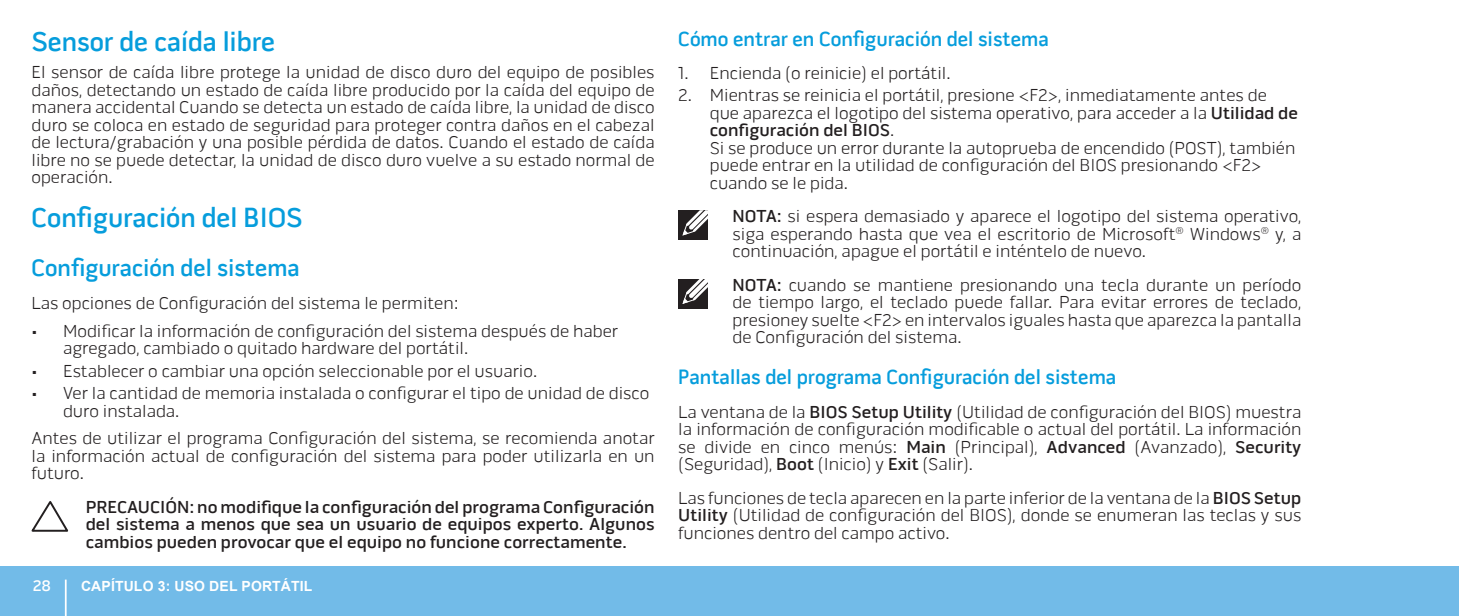
<style>
.page{position:relative;width:1459px;height:616px;background:#fff}
.page>*{position:absolute;margin:0;border:0;box-sizing:border-box;transform-origin:0 0}
.t1{font:600 28px "Pill Gothic 600 mg";color:#069ddc}
.t2{font:600 24.5px "Pill Gothic 600 mg";color:#069ddc}
.t3{font:600 21px "Pill Gothic 600 mg";color:#069ddc}
.t4{font:300 17.5px/17.5px "Pill Alt 600 mg";color:#231f20;text-align:justify}
.t5{font:500 17.5px/17.5px "Pill Alt 600 mg";color:#231f20;text-align:justify}
.t6{font:500 15.75px "Pill Alt 600 mg";color:#fff}
.t7{font:700 14px "Arial";letter-spacing:.01em;color:#fff}
.s1{font-weight:500}
</style>
<div class="page">
<div style="left:0;top:566px;width:1458px;height:49px;background:#72bbe8"></div>
<hr style="left:1458px;top:566px;width:1px;height:49px;background:#72bbe8">
<hr style="left:65px;top:579px;width:2px;height:36px;background:#fff">
<svg style="left:32px;top:501px;width:36px;height:30px"></svg>
<div style="left:678px;top:210px;width:30px;height:30px;background:#231f20"></div>
<svg style="left:682px;top:210px;width:26px;height:26px"></svg>
<div style="left:678px;top:278px;width:30px;height:30px;background:#231f20"></div>
<svg style="left:682px;top:278px;width:26px;height:26px"></svg>
<h1 class="t1" style="left:32px;top:24px;width:245px">Sensor de caída libre</h1>
<p class="t4" style="left:32px;top:63px;width:624px">El sensor de caída libre protege la unidad de disco duro del equipo de posibles daños, detectando un estado de caída libre producido por la caída del equipo de manera accidental Cuando se detecta un estado de caída libre, la unidad de disco duro se coloca en estado de seguridad para proteger contra daños en el cabezal de lectura/grabación y una posible pérdida de datos. Cuando el estado de caída libre no se puede detectar, la unidad de disco duro vuelve a su estado normal de operación.</p>
<h1 class="t1" style="left:32px;top:200px;width:272px">Configuración del BIOS</h1>
<h2 class="t2" style="left:32px;top:253px;width:269px">Configuración del sistema</h2>
<p class="t4" style="left:32px;top:294px;width:429px">Las opciones de Configuración del sistema le permiten:</p>
<p class="t4" style="left:63px;top:322px;width:557px;text-indent:-32px">• Modificar la información de configuración del sistema después de haber agregado, cambiado o quitado hardware del portátil.</p>
<p class="t4" style="left:32px;top:362px;width:507px">• Establecer o cambiar una opción seleccionable por el usuario.</p>
<p class="t4" style="left:63px;top:384px;width:588px;text-indent:-32px">• Ver la cantidad de memoria instalada o configurar el tipo de unidad de disco duro instalada.</p>
<p class="t4" style="left:32px;top:429px;width:624px">Antes de utilizar el programa Configuración del sistema, se recomienda anotar la información actual de configuración del sistema para poder utilizarla en un futuro.</p>
<p class="t5" style="left:86px;top:497px;width:570px">PRECAUCIÓN: no modifique la configuración del programa Configuración del sistema a menos que sea un usuario de equipos experto. Algunos cambios pueden provocar que el equipo no funcione correctamente.</p>
<p class="t6" style="left:33px;top:576px;width:20px">28</p>
<p class="t7" style="left:81px;top:576px;width:233px">CAPÍTULO 3: USO DE L PORTÁTI L</p>
<p class="t3" style="left:678px;top:26px;width:372px">Cómo entrar en Configuración del sistema</p>
<p class="t4" style="left:678px;top:64px;width:274px">1. Encienda (o reinicie) el portátil.</p>
<p class="t4" style="left:710px;top:87px;width:590px;text-align:left;text-indent:-32px">2. Mientras se reinicia el portátil, presione &lt;F2&gt;, inmediatamente antes de que aparezca el logotipo del sistema operativo, para acceder a la <span class="s1">Utilidad de configuración del BIOS</span>.<br>Si se produce un error durante la autoprueba de encendido (POST), también puede entrar en la utilidad de configuración del BIOS presionando &lt;F2&gt; cuando se le pida.</p>
<p class="t4" style="left:732px;top:207px;width:570px"><span class="s1">NOTA:</span> si espera demasiado y aparece el logotipo del sistema operativo, siga esperando hasta que vea el escritorio de Microsoft<sup>®</sup> Windows<sup>®</sup> y, a continuación, apague el portátil e inténtelo de nuevo.</p>
<p class="t4" style="left:732px;top:276px;width:570px"><span class="s1">NOTA:</span> cuando se mantiene presionando una tecla durante un período de tiempo largo, el teclado puede fallar. Para evitar errores de teclado, presioney suelte &lt;F2&gt; en intervalos iguales hasta que aparezca la pantalla de Configuración del sistema.</p>
<p class="t3" style="left:678px;top:364px;width:439px">Pantallas del programa Configuración del sistema</p>
<p class="t4" style="left:678px;top:402px;width:624px">La ventana de la <span class="s1">BIOS Setup Utility</span> (Utilidad de configuración del BIOS) muestra la información de configuración modificable o actual del portátil. La información se divide en cinco menús: <span class="s1">Main</span> (Principal), <span class="s1">Advanced</span> (Avanzado), <span class="s1">Security </span>(Seguridad), <span class="s1">Boot</span> (Inicio) y <span class="s1">Exit</span> (Salir).</p>
<p class="t4" style="left:678px;top:488px;width:624px">Las funciones de tecla aparecen en la parte inferior de la ventana de la <span class="s1">BIOS Setup Utility</span> (Utilidad de configuración del BIOS), donde se enumeran las teclas y sus funciones dentro del campo activo.</p>
</div>
